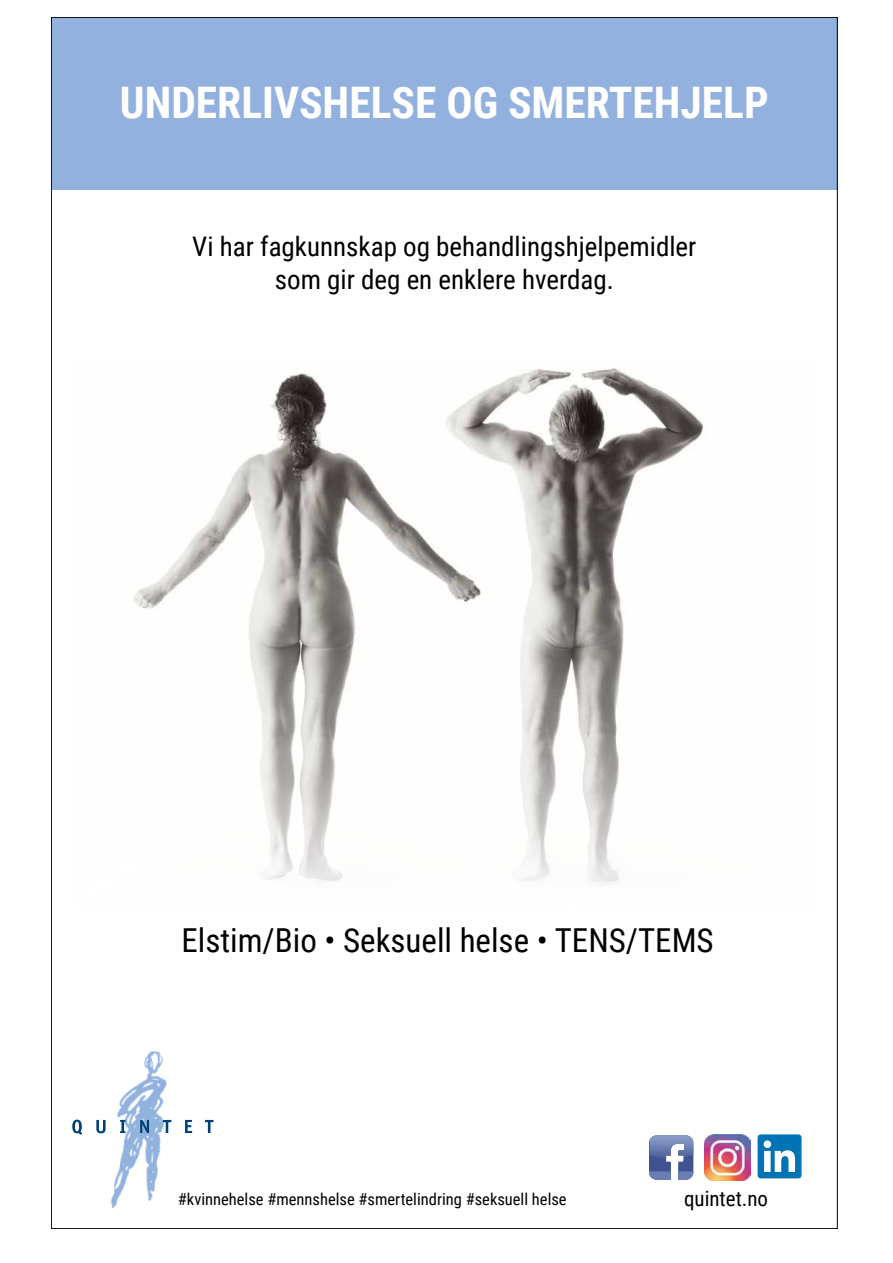
<style>
.page{position:relative;width:893px;height:1263px;background:#fff}
.page>*{position:absolute;margin:0;border:0;box-sizing:border-box;transform-origin:0 0}
.t1{font:700 43.5px "Roboto Condensed";color:#fff}
.t2{font:33px "Roboto Condensed";color:#000}
.t3{font:27px/32.4px "Roboto Condensed";color:#000;text-align:center}
.t4{font:21px "Roboto Condensed";color:#000}
.t5{font:16.5px "Roboto Condensed";color:#000}
</style>
<div class="page">
<img style="left:133px;top:368px;width:573px;height:517px">
<div style="left:51px;top:17px;width:787px;height:172px;background:#92b1de"></div>
<svg style="left:649px;top:1135px;width:44px;height:45px"></svg>
<img style="left:705px;top:1134px;width:45px;height:46px">
<div style="left:758px;top:1134px;width:43px;height:44px;background:#0073b5;border-radius:3px"></div>
<svg style="left:764px;top:1140px;width:31px;height:32px"></svg>
<img style="left:110px;top:1051px;width:82px;height:158px">
<svg style="left:72px;top:1119px;width:10px;height:15px"></svg>
<svg style="left:96px;top:1120px;width:10px;height:13px"></svg>
<svg style="left:120px;top:1120px;width:6px;height:13px"></svg>
<svg style="left:140px;top:1120px;width:9px;height:13px"></svg>
<svg style="left:163px;top:1120px;width:9px;height:13px"></svg>
<svg style="left:185px;top:1120px;width:7px;height:13px"></svg>
<svg style="left:205px;top:1120px;width:9px;height:13px"></svg>
<h1 class="t1" style="left:120px;top:72px;width:650px">UNDERLIVSHELSE OG SMERTEHJELP</h1>
<p class="t3" style="left:192px;top:229px;width:506px">Vi har fagkunnskap og behandlingshjelpemidler som gir deg en enklere hverdag.</p>
<p class="t2" style="left:181px;top:917px;width:534px">Elstim/Bio • Seksuell helse • TENS/TEMS</p>
<p class="t5" style="left:178px;top:1188px;width:390px">#kvinnehelse #mennshelse #smertelindring #seksuell helse</p>
<p class="t4" style="left:684px;top:1184px;width:86px">quintet.no</p>
</div>
